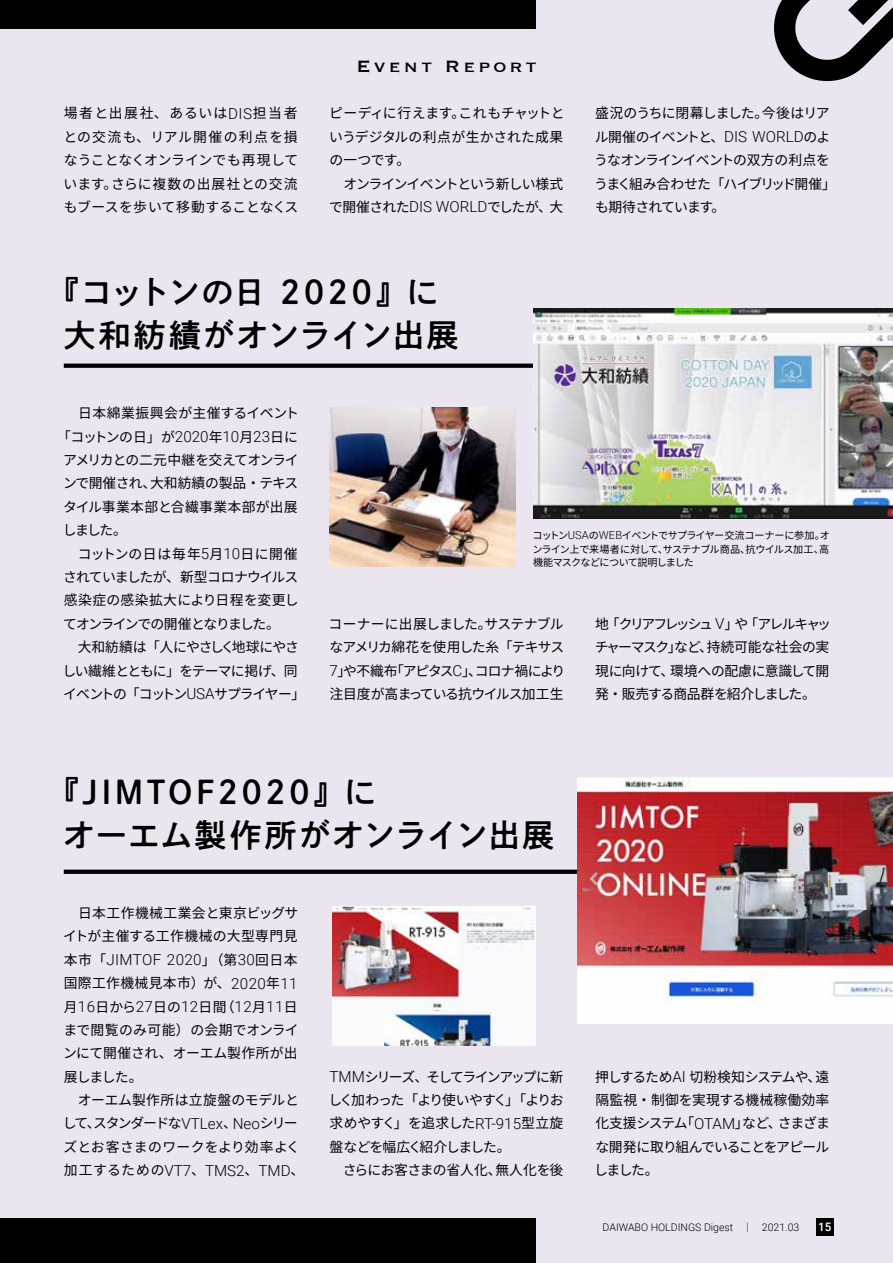
<style>
.page{position:relative;width:893px;height:1263px;background:#ebe5f0}
.page>*{position:absolute;margin:0;border:0;box-sizing:border-box;transform-origin:0 0}
.t1{font:31.95px/42.5px "P Shuei N Go Kin Std N B";letter-spacing:.05em;color:#000}
.t2{font:21.3px "Copperplate";letter-spacing:.15em;color:#000}
.t3{font:300 15.15px "Roboto";letter-spacing:.025em;color:#000}
.t4{font:13.8px/23.4px "Source Han Sans JP";letter-spacing:-.03em;color:#000;text-align:justify}
.t5{font:13.8px/23.4px "Source Han Sans JP";letter-spacing:.005em;color:#000}
.t6{font:13.8px/23.4px "Source Han Sans JP";letter-spacing:-.06em;color:#000}
.t7{font:13.8px/23.4px "Source Han Sans JP";letter-spacing:-.07em;color:#000}
.t8{font:13.8px/23.4px "Source Han Sans JP";letter-spacing:.03em;color:#000}
.t9{font:13.8px "Source Han Sans JP";letter-spacing:.025em;color:#000}
.t10{font:13.8px "Source Han Sans JP";letter-spacing:-.065em;color:#000}
.t11{font:13.8px "Source Han Sans JP";letter-spacing:-.085em;color:#000}
.t12{font:13.8px "Source Han Sans JP";letter-spacing:.04em;color:#000}
.t13{font:13.8px "Source Han Sans JP";letter-spacing:.035em;color:#000}
.t14{font:13.8px "Source Han Sans JP";letter-spacing:-.1em;color:#000}
.t15{font:500 11.7px "Roboto";color:#fff}
.t16{font:300 10.5px "Roboto";color:#000}
.t17{font:10.05px/13.8px "Source Han Sans JP";letter-spacing:-.055em;color:#000;text-align:justify}
.s1{font-family:"Roboto";font-weight:300;font-size:15.15px}
.s2{font-family:"Roboto";font-weight:300;font-size:11.1px}
.s3{font-family:"Source Han Sans JP";font-weight:400;font-size:13.8px}
.s4{font-family:"Source Han Sans JP";font-weight:400;font-size:9.6px}
</style>
<div class="page">
<div style="left:0;top:0;width:536px;height:29px;background:#000"></div>
<div style="left:0;top:1218px;width:536px;height:45px;background:#000"></div>
<svg style="left:64px;top:870px;width:513px;height:4px;background:#060606"></svg>
<svg style="left:64px;top:364px;width:469px;height:4px;background:#090809"></svg>
<img style="left:533px;top:308px;width:360px;height:211px">
<img style="left:330px;top:407px;width:185px;height:160px">
<div style="left:816px;top:1218px;width:17px;height:17px;background:#000"></div>
<img style="left:577px;top:777px;width:316px;height:246px">
<img style="left:333px;top:906px;width:203px;height:140px">
<svg style="left:774px;top:0;width:119px;height:82px"></svg>
<h2 class="t2" style="left:357px;top:52px;width:181px">Event Report</h2>
<p class="t4" style="left:63px;top:102px;width:236px">場者と出展社、あるいは<span class="s1">DIS</span>担当者との交流も、リアル開催の利点を損なうことなくオンラインでも再現しています。さらに複数の出展社との交流もブースを歩いて移動することなくス</p>
<p class="t4" style="left:329px;top:102px;width:237px;text-align:left">ピーディに行えます。これもチャットというデジタルの利点が生かされた成果の一つです。<br>　オンラインイベントという新しい様式で開催された<span class="s1">DIS WORLD</span>でしたが、大</p>
<p class="t6" style="left:594px;top:102px;width:243px">盛況のうちに閉幕しました。今後はリアル開催のイベントと、<span class="s1">DIS WORLD</span>のようなオンラインイベントの双方の利点をうまく組み合わせた「ハイブリッド開催」も期待されています。</p>
<h1 class="t1" style="left:64px;top:271px;width:396px;text-indent:-16px">『コットンの日 2020』に大和紡績がオンライン出展</h1>
<p class="t13" style="left:64px;top:405px;width:237px">　日本綿業振興会が主催するイベント</p>
<p class="t10" style="left:57px;top:429px;width:242px">「コットンの日」が<span class="s1">2020</span>年<span class="s1">10</span>月<span class="s1">23</span>日に</p>
<p class="t6" style="left:63px;top:449px;width:237px">アメリカとの二元中継を交えてオンライ</p>
<p class="t4" style="left:63px;top:472px;width:237px">ンで開催され、大和紡績の製品・テキス</p>
<p class="t9" style="left:63px;top:499px;width:236px">タイル事業本部と合繊事業本部が出展</p>
<p class="t4" style="left:63px;top:519px;width:66px">しました。</p>
<p class="t12" style="left:64px;top:546px;width:235px">　コットンの日は毎年<span class="s1">5</span>月<span class="s1">10</span>日に開催</p>
<p class="t6" style="left:63px;top:565px;width:237px">されていましたが、新型コロナウイルス</p>
<p class="t9" style="left:64px;top:592px;width:236px">感染症の感染拡大により日程を変更し</p>
<p class="t14" style="left:63px;top:616px;width:218px">てオンラインでの開催となりました。</p>
<p class="t4" style="left:64px;top:636px;width:237px">　大和紡績は「人にやさしく地球にやさ</p>
<p class="t6" style="left:62px;top:659px;width:237px">しい繊維とともに」をテーマに掲げ、同</p>
<p class="t11" style="left:63px;top:686px;width:244px">イベントの「コットン<span class="s1">USA</span>サプライヤー」</p>
<p class="t17" style="left:532px;top:528px;width:299px">コットン<span class="s2">USA</span>の<span class="s2">WEB</span>イベントでサプライヤー交流コーナーに参加。オンライン上で来場者に対して、サステナブル商品、抗ウイルス加工、高機能マスクなどについて説明しました</p>
<p class="t4" style="left:329px;top:612px;width:238px">コーナーに出展しました。サステナブルなアメリカ綿花を使用した糸「テキサス<span class="s1">7</span>」や不織布「アピタス<span class="s1">C</span>」、コロナ禍により注目度が高まっている抗ウイルス加工生</p>
<p class="t4" style="left:595px;top:612px;width:238px">地「クリアフレッシュ <span class="s1">V</span>」や「アレルキャッチャーマスク」など、持続可能な社会の実現に向けて、環境への配慮に意識して開発・販売する商品群を紹介しました。</p>
<h1 class="t1" style="left:63px;top:771px;width:493px;text-indent:-15px">『JIMTOF2020』に<br>オーエム製作所がオンライン出展</h1>
<p class="t8" style="left:63px;top:901px;width:236px">　日本工作機械工業会と東京ビッグサイトが主催する工作機械の大型専門見</p>
<p class="t3" style="left:64px;top:949px;width:235px"><span class="s3">本市「</span>JIMTOF 2020<span class="s3">」（第</span>30<span class="s3">回日本</span></p>
<p class="t5" style="left:63px;top:972px;width:243px">国際工作機械見本市）が、<span class="s1">2020</span>年<span class="s1">11</span>月<span class="s1">16</span>日から<span class="s1">27</span>日の<span class="s1">12</span>日間（<span class="s1">12</span>月<span class="s1">11</span>日まで閲覧のみ可能）の会期でオンラインにて開催され、オーエム製作所が出展しました。<br>　オーエム製作所は立旋盤のモデルとして、スタンダードな<span class="s1">VTLex</span>、<span class="s1">Neo</span>シリーズとお客さまのワークをより効率よく加工するための<span class="s1">VT7</span>、<span class="s1">TMS2</span>、<span class="s1">TMD</span>、</p>
<p class="t7" style="left:328px;top:1065px;width:237px"><span class="s1">TMM</span>シリーズ、そしてラインアップに新しく加わった「より使いやすく」「よりお求めやすく」を追求した<span class="s1">RT-915</span>型立旋盤などを幅広く紹介しました。<br>　さらにお客さまの省人化、無人化を後</p>
<p class="t4" style="left:594px;top:1065px;width:237px">押しするため<span class="s1">AI</span> 切粉検知システムや、遠隔監視・制御を実現する機械稼働効率化支援システム「<span class="s1">OTAM</span>」など、さまざまな開発に取り組んでいることをアピールしました。</p>
<p class="t16" style="left:602px;top:1220px;width:198px">DAIWABO HOLDINGS Digest<span class="s4">　｜　</span>2021.03</p>
<p class="t15" style="left:818px;top:1219px;width:15px">15</p>
</div>
